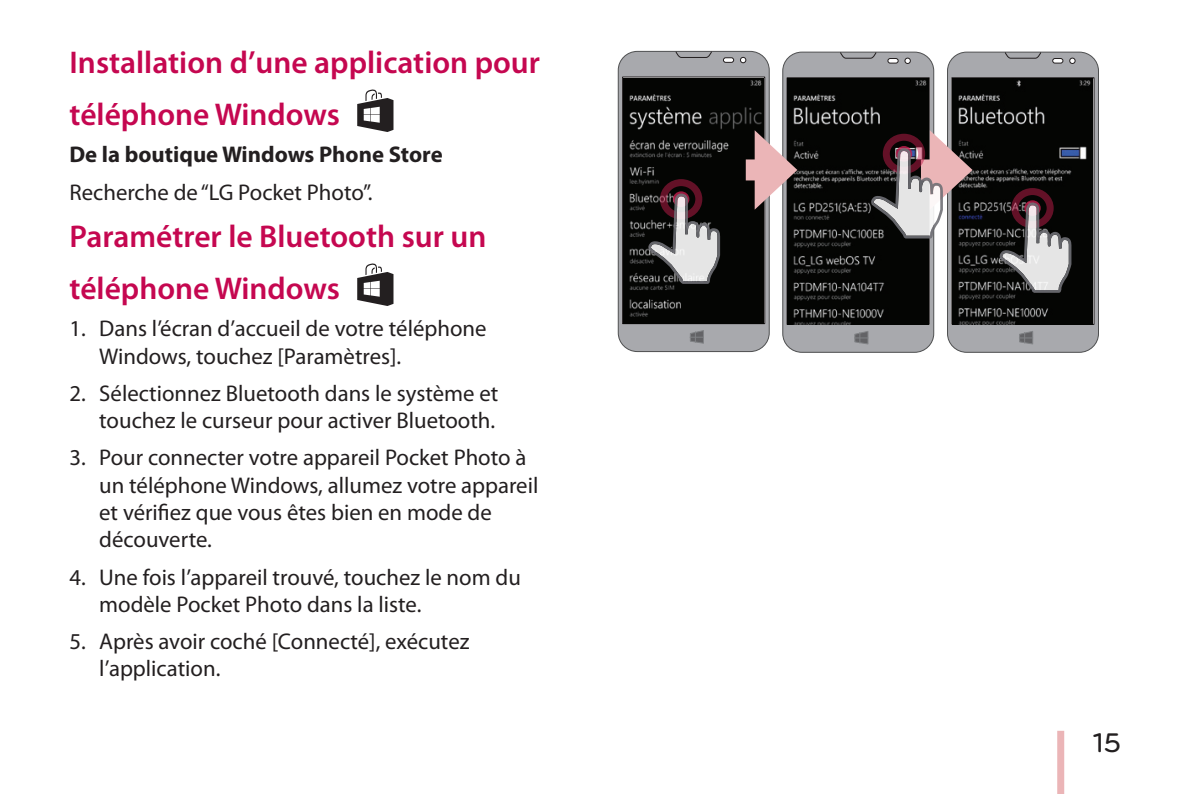
<style>
.page{position:relative;width:1191px;height:794px;background:#fff}
.page>*{position:absolute;margin:0;border:0;box-sizing:border-box;transform-origin:0 0}
.t1{font:600 31.5px/51.8px "Myriad Pro";color:#c50750}
.t2{font:500 28px "Bryant LG";color:#231f20}
.t3{font:22.75px/27.3px "Myriad Pro";color:#231f20}
.t4{font:700 22.75px "Myriad Pro";color:#231f20}
</style>
<div class="page">
<div style="left:1057px;top:731px;width:7px;height:63px;background:#ebb5b7"></div>
<svg style="left:357px;top:89px;width:36px;height:43px"></svg>
<svg style="left:357px;top:263px;width:36px;height:43px"></svg>
<div style="left:618px;top:51px;width:151px;height:300px;background:#a8a9ad;border-radius:19px"></div>
<div style="left:618px;top:51px;width:151px;height:301px;border:1px solid #4e4f50;border-radius:19px"></div>
<div style="left:622px;top:77px;width:143px;height:247px;border:1px solid #231f20"></div>
<svg style="left:676px;top:52px;width:35px;height:6px"></svg>
<svg style="left:740px;top:57px;width:6px;height:6px"></svg>
<div style="left:723px;top:58px;width:10px;height:4px;border:1px solid #231f20;border-radius:2px"></div>
<svg style="left:690px;top:330px;width:14px;height:13px"></svg>
<img style="left:623px;top:78px;width:140px;height:246px">
<div style="left:782px;top:52px;width:151px;height:300px;background:#a8a9ad;border-radius:19px"></div>
<div style="left:782px;top:52px;width:152px;height:300px;border:1px solid #4e4f50;border-radius:19px"></div>
<div style="left:786px;top:77px;width:143px;height:248px;border:1px solid #231f20"></div>
<svg style="left:840px;top:53px;width:36px;height:5px"></svg>
<svg style="left:905px;top:58px;width:5px;height:6px"></svg>
<div style="left:888px;top:58px;width:10px;height:5px;background:#fff;border-radius:2px"></div>
<div style="left:888px;top:58px;width:10px;height:5px;border:1px solid #231f20;border-radius:2px"></div>
<svg style="left:854px;top:331px;width:14px;height:13px"></svg>
<img style="left:788px;top:79px;width:140px;height:245px">
<div style="left:947px;top:52px;width:151px;height:300px;background:#a8a9ad;border-radius:19px"></div>
<div style="left:947px;top:52px;width:151px;height:300px;border:1px solid #4e4f50;border-radius:19px"></div>
<div style="left:951px;top:77px;width:143px;height:248px;border:1px solid #231f20"></div>
<svg style="left:1005px;top:53px;width:35px;height:5px"></svg>
<svg style="left:1069px;top:58px;width:6px;height:6px"></svg>
<div style="left:1052px;top:58px;width:11px;height:5px;background:#fff;border-radius:2px"></div>
<div style="left:1052px;top:58px;width:11px;height:5px;border:1px solid #231f20;border-radius:2px"></div>
<svg style="left:1019px;top:331px;width:14px;height:13px"></svg>
<img style="left:952px;top:79px;width:140px;height:245px">
<div style="left:660px;top:179px;width:42px;height:40px;border:7px solid #c31e4d;border-radius:50%"></div>
<svg style="left:673px;top:191px;width:16px;height:16px"></svg>
<svg style="left:648px;top:194px;width:72px;height:90px;background:#716c6d"></svg>
<div style="left:746px;top:159px;width:25px;height:21px;background:#ebb5b7"></div>
<svg style="left:754px;top:130px;width:43px;height:80px"></svg>
<svg style="left:871px;top:130px;width:101px;height:108px;background:#7c6e70"></svg>
<div style="left:1011px;top:188px;width:42px;height:40px;border:7px solid #c31e4d;border-radius:50%"></div>
<svg style="left:1024px;top:200px;width:16px;height:16px"></svg>
<svg style="left:999px;top:202px;width:72px;height:91px;background:#716c6d"></svg>
<h1 class="t1" style="left:69px;top:36px;width:472px">Installation d’une application pour téléphone Windows</h1>
<p class="t4" style="left:69px;top:140px;width:375px">De la boutique Windows Phone Store</p>
<p class="t3" style="left:69px;top:178px;width:304px">Recherche de “LG Pocket Photo”.</p>
<h1 class="t1" style="left:69px;top:210px;width:418px">Paramétrer le Bluetooth sur un téléphone Windows</h1>
<p class="t3" style="left:99px;top:314px;width:389px;text-indent:-30px">1. Dans l’écran d’accueil de votre téléphone<br>Windows, touchez [Paramètres].</p>
<p class="t3" style="left:69px;top:379px;width:430px;text-align:right">2. Sélectionnez Bluetooth dans le système et touchez le curseur pour activer Bluetooth.</p>
<p class="t3" style="left:99px;top:444px;width:440px;text-indent:-30px">3. Pour connecter votre appareil Pocket Photo à un téléphone Windows, allumez votre appareil et vérifiez que vous êtes bien en mode de découverte.</p>
<p class="t3" style="left:99px;top:563px;width:423px;text-indent:-30px">4. Une fois l’appareil trouvé, touchez le nom du modèle Pocket Photo dans la liste.</p>
<p class="t3" style="left:99px;top:627px;width:372px;text-indent:-30px">5. Après avoir coché [Connecté], exécutez l’application.</p>
<p class="t2" style="left:1092px;top:725px;width:30px">15</p>
</div>
